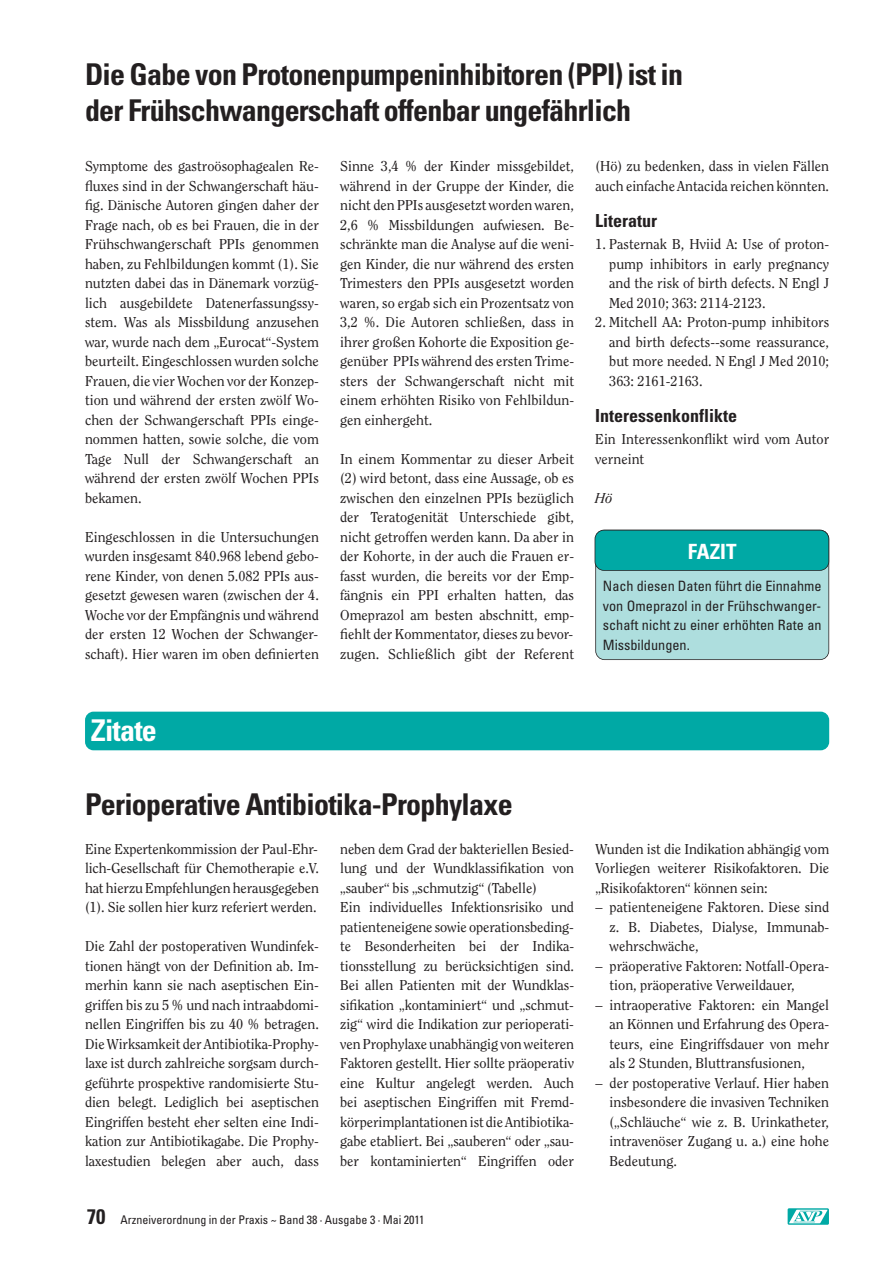
<style>
.page{position:relative;width:893px;height:1263px;background:#fff}
.page>*{position:absolute;margin:0;border:0;box-sizing:border-box;transform-origin:0 0}
.t1{font:700 condensed 30px/36px "Univers";letter-spacing:-.025em;color:#231f20}
.t2{font:700 condensed 30px "Univers";letter-spacing:-.025em;color:#fff}
.t3{font:700 condensed 21px "Univers";color:#fff}
.t4{font:700 condensed 18px "Univers";color:#231f20}
.t5{font:14.25px/19.5px "Clearface";letter-spacing:-.005em;color:#231f20;text-align:justify}
.t6{font:condensed 14.25px/19.5px "Univers";color:#231f20;text-align:justify}
.t7{font:italic 14.25px "Clearface";color:#231f20}
.t8{font:condensed 12px "Univers";color:#231f20}
.s1{font-weight:700;font-size:21px}
</style>
<div class="page">
<svg style="left:788px;top:1208px;width:41px;height:17px"></svg>
<svg style="left:789px;top:1210px;width:38px;height:13px"></svg>
<div style="left:85px;top:712px;width:744px;height:38px;background:#00a9a5;border-radius:9px"></div>
<div style="left:596px;top:530px;width:233px;height:130px;background:#aedede;border-radius:9px"></div>
<div style="left:595px;top:530px;width:234px;height:130px;border:2px solid #231f20;border-radius:9px"></div>
<div style="left:595px;top:530px;width:234px;height:40px;background:#00a9a5;border-radius:9px"></div>
<div style="left:595px;top:530px;width:234px;height:41px;border:2px solid #231f20;border-radius:9px"></div>
<h1 class="t1" style="left:85px;top:59px;width:599px">Die Gabe von Protonenpumpeninhibitoren (PPI) ist in der Frühschwangerschaft offenbar ungefährlich</h1>
<p class="t5" style="left:85px;top:157px;width:235px">Symptome des gastroösophagealen Re&shy;fluxes sind in der Schwangerschaft häu&shy;fig. Dänische Autoren gingen daher der Frage nach, ob es bei Frauen, die in der Frühschwangerschaft PPIs genommen haben, zu Fehlbildungen kommt (1). Sie nutzten dabei das in Dänemark vorzüg&shy;lich ausgebildete Datenerfassungssy&shy;stem. Was als Missbildung anzusehen war, wurde nach dem „Eurocat“-System beurteilt. Eingeschlossen wurden solche Frauen, die vier Wochen vor der Konzep&shy;tion und während der ersten zwölf Wo&shy;chen der Schwangerschaft PPIs einge&shy;nommen hatten, sowie solche, die vom Tage Null der Schwangerschaft an während der ersten zwölf Wochen PPIs bekamen.</p>
<p class="t5" style="left:85px;top:528px;width:235px">Eingeschlossen in die Untersuchungen wurden insgesamt 840.968 lebend gebo&shy;rene Kinder, von denen 5.082 PPIs aus&shy;gesetzt gewesen waren (zwischen der 4.<br>Woche vor der Empfängnis und während der ersten 12 Wochen der Schwanger&shy;schaft). Hier waren im oben definierten</p>
<p class="t5" style="left:595px;top:157px;width:235px">(Hö) zu bedenken, dass in vielen Fällen auch einfache Antacida reichen könnten.</p>
<p class="t4" style="left:595px;top:214px;width:63px">Literatur</p>
<p class="t5" style="left:609px;top:235px;width:222px;text-indent:-14px">1. Pasternak B, Hviid A: Use of proton&shy;pump inhibitors in early pregnancy and the risk of birth defects. N Engl J Med 2010; 363: 2114-2123.</p>
<p class="t5" style="left:609px;top:313px;width:222px;text-indent:-14px">2. Mitchell AA: Proton-pump inhibitors and birth defects--some reassurance, but more needed. N Engl J Med 2010; 363: 2161-2163.</p>
<p class="t4" style="left:595px;top:409px;width:143px">Interessenkonflikte</p>
<p class="t5" style="left:595px;top:430px;width:235px">Ein Interessenkonflikt wird vom Autor verneint</p>
<p class="t7" style="left:595px;top:492px;width:19px">Hö</p>
<p class="t5" style="left:340px;top:157px;width:235px">Sinne 3,4 % der Kinder missgebildet, während in der Gruppe der Kinder, die nicht den PPIs ausgesetzt worden waren, 2,6 % Missbildungen aufwiesen. Be&shy;schränkte man die Analyse auf die weni&shy;gen Kinder, die nur während des ersten Trimesters den PPIs ausgesetzt worden waren, so ergab sich ein Prozentsatz von 3,2 %. Die Autoren schließen, dass in ihrer großen Kohorte die Exposition ge&shy;genüber PPIs während des ersten Trime&shy;sters der Schwangerschaft nicht mit einem erhöhten Risiko von Fehlbildun&shy;gen einhergeht.</p>
<p class="t5" style="left:340px;top:450px;width:235px">In einem Kommentar zu dieser Arbeit (2) wird betont, dass eine Aussage, ob es zwischen den einzelnen PPIs bezüglich der Teratogenität Unterschiede gibt, nicht getroffen werden kann. Da aber in der Kohorte, in der auch die Frauen er&shy;fasst wurden, die bereits vor der Emp&shy;fängnis ein PPI erhalten hatten, das Omeprazol am besten abschnitt, emp&shy;fiehlt der Kommentator, dieses zu bevor&shy;zugen. Schließlich gibt der Referent</p>
<h2 class="t3" style="left:688px;top:544px;width:50px">FAZIT</h2>
<p class="t6" style="left:603px;top:578px;width:220px">Nach diesen Daten führt die Einnahme von Omeprazol in der Frühschwanger&shy;schaft nicht zu einer erhöhten Rate an Missbildungen.</p>
<h1 class="t2" style="left:91px;top:719px;width:68px">Zitate</h1>
<h1 class="t1" style="left:85px;top:788px;width:429px">Perioperative Antibiotika-Prophylaxe</h1>
<p class="t5" style="left:85px;top:840px;width:235px">Eine Expertenkommission der Paul-Ehr&shy;lich-Gesellschaft für Chemotherapie e.V. hat hierzu Empfehlungen herausgegeben (1). Sie sollen hier kurz referiert werden.</p>
<p class="t5" style="left:85px;top:937px;width:235px">Die Zahl der postoperativen Wundinfek&shy;tionen hängt von der Definition ab. Im&shy;merhin kann sie nach aseptischen Ein&shy;griffen bis zu 5 % und nach intraabdomi&shy;nellen Eingriffen bis zu 40 % betragen.<br>Die Wirksamkeit der Antibiotika-Prophy&shy;laxe ist durch zahlreiche sorgsam durch&shy;geführte prospektive randomisierte Stu&shy;dien belegt. Lediglich bei aseptischen Eingriffen besteht eher selten eine Indi&shy;kation zur Antibiotikagabe. Die Prophy&shy;laxestudien belegen aber auch, dass</p>
<p class="t5" style="left:340px;top:840px;width:235px;text-align:left">neben dem Grad der bakteriellen Besied&shy;lung und der Wundklassifikation von „sauber“ bis „schmutzig“ (Tabelle)<br>Ein individuelles Infektionsrisiko und patienteneigene sowie operationsbeding&shy;te Besonderheiten bei der Indika&shy;tionsstellung zu berücksichtigen sind.<br>Bei allen Patienten mit der Wundklas&shy;sifikation „kontaminiert“ und „schmut&shy;zig“ wird die Indikation zur perioperati&shy;ven Prophylaxe unabhängig von weiteren Faktoren gestellt. Hier sollte präoperativ eine Kultur angelegt werden. Auch bei aseptischen Eingriffen mit Fremd&shy;körperimplantationen ist die Antibiotika&shy;gabe etabliert. Bei „sauberen“ oder „sau&shy;ber kontaminierten“ Eingriffen oder</p>
<p class="t5" style="left:595px;top:840px;width:235px">Wunden ist die Indikation abhängig vom Vorliegen weiterer Risikofaktoren. Die „Risikofaktoren“ können sein:</p>
<p class="t5" style="left:610px;top:898px;width:221px;text-indent:-14px">– patienteneigene Faktoren. Diese sind z. B. Diabetes, Dialyse, Immunab&shy;wehrschwäche,</p>
<p class="t5" style="left:610px;top:957px;width:221px;text-indent:-14px">– präoperative Faktoren: Notfall-Opera&shy;tion, präoperative Verweildauer,</p>
<p class="t5" style="left:610px;top:996px;width:221px;text-indent:-14px">– intraoperative Faktoren: ein Mangel an Können und Erfahrung des Opera&shy;teurs, eine Eingriffsdauer von mehr als 2 Stunden, Bluttransfusionen,</p>
<p class="t5" style="left:610px;top:1074px;width:221px;text-indent:-14px">– der postoperative Verlauf. Hier haben insbesondere die invasiven Techniken („Schläuche“ wie z. B. Urinkatheter, intravenöser Zugang u. a.) eine hohe Bedeutung.</p>
<p class="t8" style="left:87px;top:1215px;width:339px"><span class="s1">70</span> Arzneiverordnung in der Praxis ~ Band 38 · Ausgabe 3 · Mai 2011</p>
</div>
